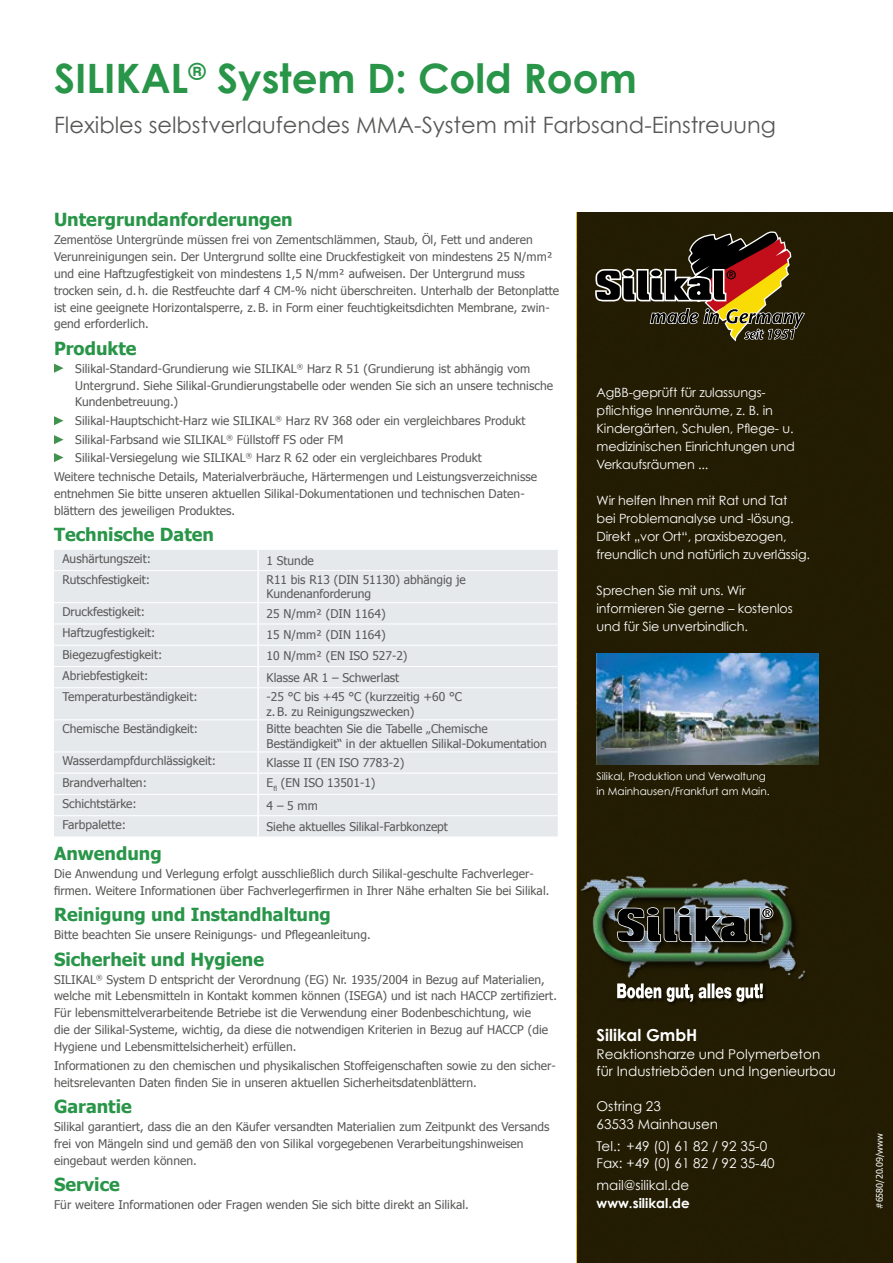
<style>
.page{position:relative;width:893px;height:1263px;background:#fff}
.page>*{position:absolute;margin:0;border:0;box-sizing:border-box;transform-origin:0 0}
.t1{font:700 40.5px "Century Gothic";color:#289548}
.t2{font:22.5px "Century Gothic";color:#585857}
.t3{font:700 18px "Tahoma";color:#289548}
.t4{font:700 16.5px "Century Gothic";color:#fff}
.t5{font:13.5px/17.5px "Century Gothic";color:#fff}
.t6{font:700 13.5px "Century Gothic";color:#fff}
.t7{font:12.75px/18px "Century Gothic";letter-spacing:-.01em;color:#fff}
.t8{font:12px/16.8px "Tahoma";letter-spacing:.005em;color:#585857}
.t9{font:10.5px/15px "Century Gothic";color:#fff}
.t10{font:9px "Tahoma";color:#fff}
</style>
<div class="page">
<div style="left:577px;top:213px;width:316px;height:1050px;background:#231c03"></div>
<img style="left:576px;top:872px;width:16px;height:112px">
<svg style="left:592px;top:231px;width:214px;height:773px"></svg>
<svg style="left:54px;top:364px;width:9px;height:9px"></svg>
<svg style="left:54px;top:416px;width:9px;height:9px"></svg>
<svg style="left:54px;top:435px;width:9px;height:9px"></svg>
<svg style="left:54px;top:453px;width:9px;height:9px"></svg>
<div style="left:54px;top:550px;width:504px;height:286px;background:#e6e9ec"></div>
<hr style="left:54px;top:570px;width:204px;height:1px;background:#fff">
<hr style="left:258px;top:570px;width:300px;height:1px;background:#fff">
<hr style="left:54px;top:602px;width:204px;height:1px;background:#fff">
<hr style="left:258px;top:602px;width:300px;height:1px;background:#fff">
<hr style="left:54px;top:624px;width:204px;height:1px;background:#fff">
<hr style="left:258px;top:624px;width:300px;height:1px;background:#fff">
<hr style="left:54px;top:645px;width:204px;height:1px;background:#fff">
<hr style="left:258px;top:645px;width:300px;height:1px;background:#fff">
<hr style="left:54px;top:666px;width:204px;height:1px;background:#fff">
<hr style="left:258px;top:666px;width:300px;height:1px;background:#fff">
<hr style="left:54px;top:687px;width:204px;height:1px;background:#fff">
<hr style="left:258px;top:687px;width:300px;height:1px;background:#fff">
<hr style="left:54px;top:719px;width:204px;height:1px;background:#fff">
<hr style="left:258px;top:719px;width:300px;height:1px;background:#fff">
<hr style="left:54px;top:751px;width:204px;height:1px;background:#fff">
<hr style="left:258px;top:751px;width:300px;height:1px;background:#fff">
<hr style="left:54px;top:773px;width:204px;height:1px;background:#fff">
<hr style="left:258px;top:773px;width:300px;height:1px;background:#fff">
<hr style="left:54px;top:794px;width:204px;height:1px;background:#fff">
<hr style="left:258px;top:794px;width:300px;height:1px;background:#fff">
<hr style="left:54px;top:815px;width:204px;height:1px;background:#fff">
<hr style="left:258px;top:815px;width:300px;height:1px;background:#fff">
<hr style="left:257px;top:550px;width:2px;height:20px;background:#fff">
<hr style="left:257px;top:571px;width:2px;height:31px;background:#fff">
<hr style="left:257px;top:603px;width:2px;height:21px;background:#fff">
<hr style="left:257px;top:624px;width:2px;height:21px;background:#fff">
<hr style="left:257px;top:646px;width:2px;height:20px;background:#fff">
<hr style="left:257px;top:667px;width:2px;height:20px;background:#fff">
<hr style="left:257px;top:688px;width:2px;height:31px;background:#fff">
<hr style="left:257px;top:720px;width:2px;height:31px;background:#fff">
<hr style="left:257px;top:752px;width:2px;height:21px;background:#fff">
<hr style="left:257px;top:773px;width:2px;height:21px;background:#fff">
<hr style="left:257px;top:795px;width:2px;height:20px;background:#fff">
<hr style="left:257px;top:816px;width:2px;height:20px;background:#fff">
<img style="left:596px;top:653px;width:223px;height:111px">
<h1 class="t1" style="left:54px;top:53px;width:584px">SILIKAL<sup>®</sup> System D: Cold Room</h1>
<h2 class="t2" style="left:54px;top:111px;width:723px">Flexibles selbstverlaufendes MMA-System mit Farbsand-Einstreuung</h2>
<h3 class="t3" style="left:54px;top:207px;width:240px">Untergrundanforderungen</h3>
<p class="t8" style="left:54px;top:231px;width:507px">Zementöse Untergründe müssen frei von Zementschlämmen, Staub, Öl, Fett und anderen Verunreinigungen sein. Der Untergrund sollte eine Druckfestigkeit von mindestens 25 N/mm² und eine Haftzugfestigkeit von mindestens 1,5 N/mm² aufweisen. Der Untergrund muss trocken sein, d.h. die Restfeuchte darf 4 CM-% nicht überschreiten. Unterhalb der Betonplatte ist eine geeignete Horizontalsperre, z.B. in Form einer feuchtigkeitsdichten Membrane, zwin&shy;gend erforderlich.</p>
<h3 class="t3" style="left:54px;top:336px;width:84px">Produkte</h3>
<p class="t8" style="left:75px;top:359px;width:479px">Silikal-Standard-Grundierung wie SILIKAL<sup>®</sup> Harz R 51 (Grundierung ist abhängig vom<br>Untergrund. Siehe Silikal-Grundierungstabelle oder wenden Sie sich an unsere technische<br>Kundenbetreuung.)</p>
<p class="t8" style="left:75px;top:412px;width:452px">Silikal-Hauptschicht-Harz wie SILIKAL<sup>®</sup> Harz RV 368 oder ein vergleichbares Produkt</p>
<p class="t8" style="left:75px;top:431px;width:270px">Silikal-Farbsand wie SILIKAL<sup>®</sup> Füllstoff FS oder FM</p>
<p class="t8" style="left:75px;top:449px;width:408px">Silikal-Versiegelung wie SILIKAL<sup>®</sup> Harz R 62 oder ein vergleichbares Produkt</p>
<p class="t8" style="left:54px;top:468px;width:485px">Weitere technische Details, Materialverbräuche, Härtermengen und Leistungsverzeichnisse</p>
<p class="t8" style="left:54px;top:485px;width:471px">entnehmen Sie bitte unseren aktuellen Silikal-Dokumentationen und technischen Daten&shy;blättern des jeweiligen Produktes.</p>
<h3 class="t3" style="left:54px;top:522px;width:162px">Technische Daten</h3>
<p class="t8" style="left:63px;top:549px;width:90px">Aushärtungszeit:</p>
<p class="t8" style="left:267px;top:551px;width:49px">1 Stunde</p>
<p class="t8" style="left:63px;top:571px;width:89px">Rutschfestigkeit:</p>
<p class="t8" style="left:267px;top:572px;width:201px;line-height:14.4px">R11 bis R13 (DIN 51130) abhängig je<br>Kundenanforderung</p>
<p class="t8" style="left:63px;top:603px;width:84px">Druckfestigkeit:</p>
<p class="t8" style="left:267px;top:605px;width:121px">25 N/mm² (DIN 1164)</p>
<p class="t8" style="left:63px;top:624px;width:94px">Haftzugfestigkeit:</p>
<p class="t8" style="left:267px;top:626px;width:121px">15 N/mm² (DIN 1164)</p>
<p class="t8" style="left:63px;top:645px;width:101px">Biegezugfestigkeit:</p>
<p class="t8" style="left:267px;top:647px;width:142px">10 N/mm² (EN ISO 527-2)</p>
<p class="t8" style="left:63px;top:666px;width:87px">Abriebfestigkeit:</p>
<p class="t8" style="left:267px;top:668px;width:134px">Klasse AR 1 – Schwerlast</p>
<p class="t8" style="left:63px;top:688px;width:137px">Temperaturbeständigkeit:</p>
<p class="t8" style="left:267px;top:689px;width:197px;line-height:14.4px">-25 °C bis +45 °C (kurzzeitig +60 °C z.B. zu Reinigungszwecken)</p>
<p class="t8" style="left:63px;top:720px;width:137px">Chemische Beständigkeit:</p>
<p class="t8" style="left:267px;top:721px;width:282px;line-height:14.4px">Bitte beachten Sie die Tabelle „Chemische<br>Beständigkeit“ in der aktuellen Silikal-Dokumentation</p>
<p class="t8" style="left:63px;top:752px;width:155px">Wasserdampfdurchlässigkeit:</p>
<p class="t8" style="left:267px;top:754px;width:139px">Klasse II (EN ISO 7783-2)</p>
<p class="t8" style="left:63px;top:773px;width:86px">Brandverhalten:</p>
<p class="t8" style="left:267px;top:773px;width:110px">E<sub>fl</sub> (EN ISO 13501-1)</p>
<p class="t8" style="left:63px;top:794px;width:76px">Schichtstärke:</p>
<p class="t8" style="left:267px;top:796px;width:53px">4 – 5 mm</p>
<p class="t8" style="left:63px;top:816px;width:65px">Farbpalette:</p>
<p class="t8" style="left:267px;top:818px;width:183px">Siehe aktuelles Silikal-Farbkonzept</p>
<h3 class="t3" style="left:54px;top:841px;width:109px">Anwendung</h3>
<p class="t8" style="left:54px;top:864px;width:497px">Die Anwendung und Verlegung erfolgt ausschließlich durch Silikal-geschulte Fachverleger&shy;firmen. Weitere Informationen über Fachverlegerfirmen in Ihrer Nähe erhalten Sie bei Silikal.</p>
<h3 class="t3" style="left:54px;top:902px;width:278px">Reinigung und Instandhaltung</h3>
<p class="t8" style="left:54px;top:926px;width:318px">Bitte beachten Sie unsere Reinigungs- und Pflegeanleitung.</p>
<h3 class="t3" style="left:54px;top:946px;width:212px">Sicherheit und Hygiene</h3>
<p class="t8" style="left:54px;top:970px;width:504px">SILIKAL<sup>®</sup> System D entspricht der Verordnung (EG) Nr. 1935/2004 in Bezug auf Materialien, welche mit Lebensmitteln in Kontakt kommen können (ISEGA) und ist nach HACCP zertifiziert.<br>Für lebensmittelverarbeitende Betriebe ist die Verwendung einer Bodenbeschichtung, wie<br>die der Silikal-Systeme, wichtig, da diese die notwendigen Kriterien in Bezug auf HACCP (die Hygiene und Lebensmittelsicherheit) erfüllen.</p>
<p class="t8" style="left:54px;top:1056px;width:503px">Informationen zu den chemischen und physikalischen Stoffeigenschaften sowie zu den sicher&shy;heitsrelevanten Daten finden Sie in unseren aktuellen Sicherheitsdatenblättern.</p>
<h3 class="t3" style="left:54px;top:1094px;width:79px">Garantie</h3>
<p class="t8" style="left:54px;top:1117px;width:497px">Silikal garantiert, dass die an den Käufer versandten Materialien zum Zeitpunkt des Versands frei von Mängeln sind und gemäß den von Silikal vorgegebenen Verarbeitungshinweisen eingebaut werden können.</p>
<h3 class="t3" style="left:54px;top:1172px;width:67px">Service</h3>
<p class="t8" style="left:54px;top:1196px;width:416px">Für weitere Informationen oder Fragen wenden Sie sich bitte direkt an Silikal.</p>
<p class="t7" style="left:596px;top:383px;width:200px">AgBB-geprüft für zulassungs&shy;pflichtige Innenräume, z. B. in<br>Kindergärten, Schulen, Pflege- u. medizinischen Einrichtungen und<br>Verkaufsräumen ...</p>
<p class="t7" style="left:596px;top:491px;width:215px">Wir helfen Ihnen mit Rat und Tat<br>bei Problemanalyse und -lösung.<br>Direkt „vor Ort“, praxisbezogen, freundlich und natürlich zuverlässig.</p>
<p class="t7" style="left:596px;top:581px;width:198px">Sprechen Sie mit uns. Wir informieren Sie gerne – kostenlos und für Sie unverbindlich.</p>
<p class="t9" style="left:596px;top:769px;width:175px">Silikal, Produktion und Verwaltung in Mainhausen/Frankfurt am Main.</p>
<h3 class="t4" style="left:596px;top:1025px;width:102px">Silikal GmbH</h3>
<p class="t5" style="left:596px;top:1045px;width:241px">Reaktionsharze und Polymerbeton für Industrieböden und Ingenieurbau</p>
<p class="t5" style="left:596px;top:1097px;width:123px">Ostring 23<br>63533 Mainhausen</p>
<p class="t5" style="left:596px;top:1137px;width:180px">Tel.: +49 (0) 61 82 / 92 35-0<br>Fax: +49 (0) 61 82 / 92 35-40</p>
<p class="t5" style="left:596px;top:1176px;width:94px">mail@silikal.de</p>
<p class="t6" style="left:596px;top:1194px;width:95px">www.silikal.de</p>
<p class="t10" style="left:873px;top:1209px;width:77px;rotate:-90deg">#6580/20.09/www</p>
</div>
